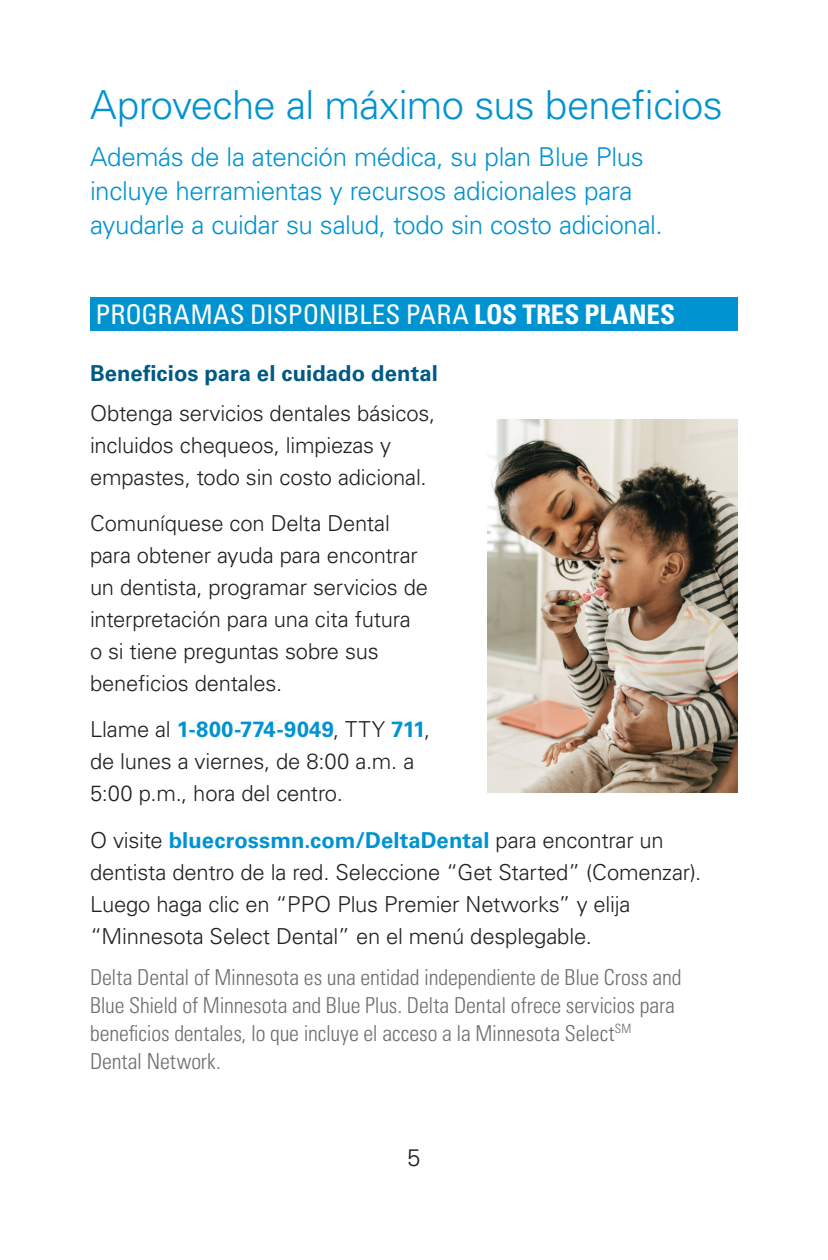
<style>
.page{position:relative;width:828px;height:1260px;background:#fff}
.page>*{position:absolute;margin:0;border:0;box-sizing:border-box;transform-origin:0 0}
.Large_headline_2_MH{font:300 40px "Univers LT Pro 45";letter-spacing:-.015em;color:#0093d1}
.Paragraph_Headline{font:condensed 27px "Univers LT Pro";letter-spacing:-.005em;color:#fff}
.Lead-in_copy{font:300 26px/34px "Univers LT Pro 45";letter-spacing:-.015em;color:#0093d1}
.Body_Copy_-_GOVT_Medicaid{font:300 24px "Univers LT Pro 45";color:#231f20}
.Body_Copy_-_GOVT_Medicaid-2{font:300 22px/32px "Univers LT Pro 45";letter-spacing:-.01em;color:#231f20}
.Disclaimers_-_H_W{font:300 condensed 22px/28px "Univers LT Pro";letter-spacing:-.005em;color:#6d6f71}
.Secondary_subhead_-_H_W{font:700 22px "Univers LT Pro 65";letter-spacing:.005em;color:#005a84}
.s1{font-weight:700}
.s2{font-family:"Univers LT Pro 65";font-weight:700;color:#0093d1}
</style>
<div class="page">
<div style="left:90px;top:298px;width:648px;height:33px;background:#0093d1"></div>
<img style="left:487px;top:419px;width:251px;height:374px">
<p class="Large_headline_2_MH" style="left:90px;top:79px;width:634px">Aproveche al máximo sus beneficios</p>
<p class="Lead-in_copy" style="left:90px;top:139px;width:574px">Además de la atención médica, su plan Blue Plus incluye herramientas y recursos adicionales para ayudarle a cuidar su salud, todo sin costo adicional.</p>
<p class="Paragraph_Headline" style="left:96px;top:298px;width:581px">PROGRAMAS DISPONIBLES PARA <span class="s1">LOS TRES PLANES</span></p>
<p class="Secondary_subhead_-_H_W" style="left:90px;top:358px;width:349px">Beneficios para el cuidado dental</p>
<p class="Body_Copy_-_GOVT_Medicaid-2" style="left:90px;top:396px;width:347px">Obtenga servicios dentales básicos, incluidos chequeos, limpiezas y empastes, todo sin costo adicional.</p>
<p class="Body_Copy_-_GOVT_Medicaid-2" style="left:90px;top:507px;width:340px">Comuníquese con Delta Dental para obtener ayuda para encontrar un dentista, programar servicios de interpretación para una cita futura o si tiene preguntas sobre sus beneficios dentales.</p>
<p class="Body_Copy_-_GOVT_Medicaid-2" style="left:90px;top:713px;width:342px">Llame al <span class="s2">1-800-774-9049</span>, TTY <span class="s2">711</span>, de lunes a viernes, de 8:00 a.m. a<br>5:00 p.m., hora del centro.</p>
<p class="Body_Copy_-_GOVT_Medicaid-2" style="left:90px;top:823px;width:613px">O visite <span class="s2">bluecrossmn.com/DeltaDental</span> para encontrar un dentista dentro de la red. Seleccione “Get Started” (Comenzar).<br>Luego haga clic en “PPO Plus Premier Networks” y elija “Minnesota Select Dental” en el menú desplegable.</p>
<p class="Disclaimers_-_H_W" style="left:90px;top:962px;width:593px">Delta Dental of Minnesota es una entidad independiente de Blue Cross and Blue Shield of Minnesota and Blue Plus. Delta Dental ofrece servicios para beneficios dentales, lo que incluye el acceso a la Minnesota Select<sup>SM </sup>Dental Network.</p>
<p class="Body_Copy_-_GOVT_Medicaid" style="left:407px;top:1142px;width:15px">5</p>
</div>
